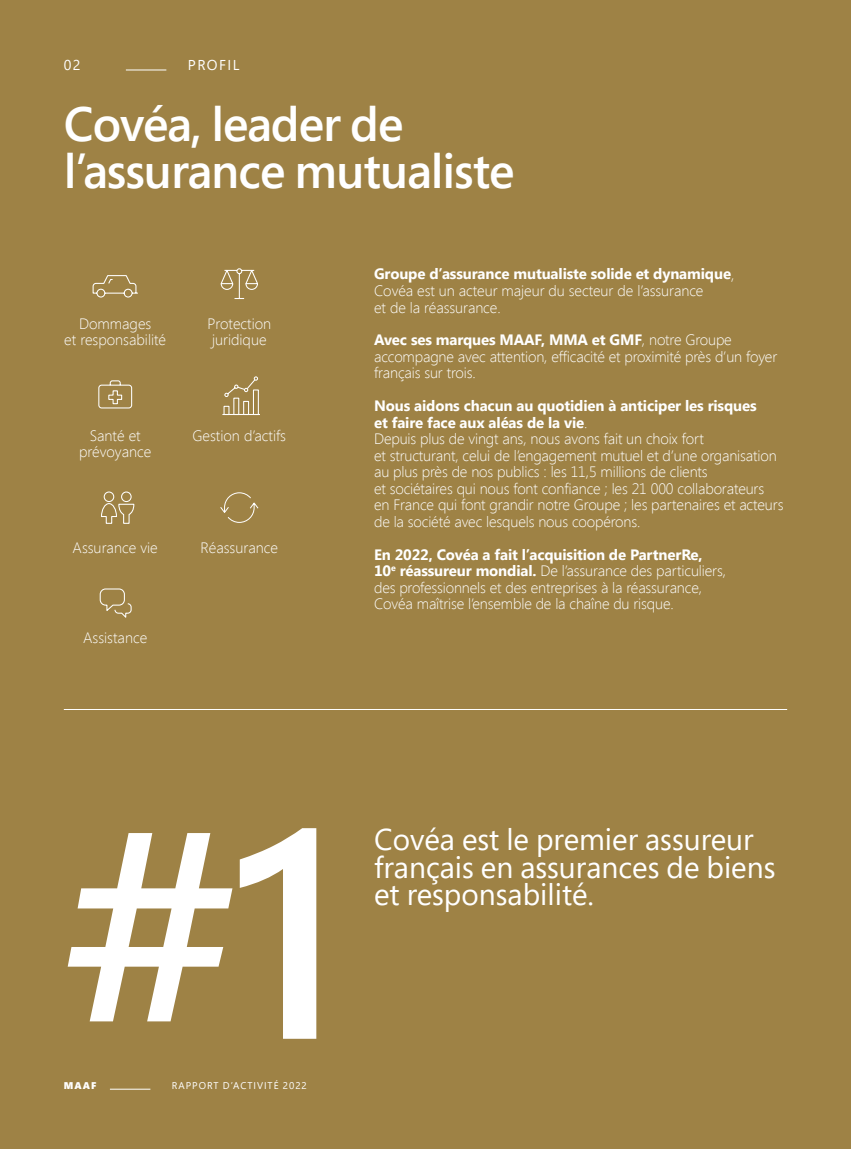
<style>
.page{position:relative;width:851px;height:1149px;background:#fff}
.page>*{position:absolute;margin:0;border:0;box-sizing:border-box;transform-origin:0 0}
.t1{font:600 294px "Segoe Pro";color:#fff}
.t2{font:600 48px/46.5px "Segoe Pro";letter-spacing:-.02em;color:#fff}
.t3{font:30px/27px "Segoe Pro";color:#fff}
.t4{font:300 15px/16.5px "Segoe UI";letter-spacing:-.01em;color:#fff}
.t5{font:700 15px/16.5px "Segoe UI";letter-spacing:-.01em;color:#fff}
.t6{font:14.25px "Segoe Pro";letter-spacing:.1em;color:#fff}
.t7{font:9.75px "Segoe Pro";letter-spacing:.1em;color:#fff}
.t8{font:900 9.75px "Segoe Pro";color:#fff}
.s1{font-weight:300}
.s2{font-weight:700}
</style>
<div class="page">
<div style="left:0;top:0;width:850px;height:1148px;background:#9e8245"></div>
<hr style="left:110px;top:1088px;width:40px;height:1px;background:#fff">
<hr style="left:126px;top:70px;width:40px;height:1px;background:#fff">
<hr style="left:64px;top:709px;width:723px;height:1px;background:#fff">
<svg style="left:220px;top:268px;width:38px;height:31px"></svg>
<svg style="left:92px;top:275px;width:46px;height:23px"></svg>
<svg style="left:98px;top:380px;width:35px;height:29px"></svg>
<svg style="left:220px;top:492px;width:39px;height:31px"></svg>
<svg style="left:101px;top:491px;width:34px;height:33px"></svg>
<svg style="left:99px;top:588px;width:33px;height:30px"></svg>
<svg style="left:222px;top:376px;width:38px;height:39px"></svg>
<p class="t6" style="left:64px;top:55px;width:18px">02</p>
<h2 class="t6" style="left:188px;top:55px;width:53px">PROFIL</h2>
<h3 class="t2" style="left:64px;top:100px;width:452px">Covéa, leader de l’assurance mutualiste</h3>
<p class="t4" style="left:64px;top:314px;width:103px;text-align:center">Dommages<br>et responsabilité</p>
<p class="t4" style="left:207px;top:314px;width:65px;text-align:center">Protection juridique</p>
<p class="t4" style="left:79px;top:426px;width:74px;text-align:center">Santé et prévoyance</p>
<p class="t4" style="left:192px;top:426px;width:95px">Gestion d’actifs</p>
<p class="t4" style="left:73px;top:538px;width:87px">Assurance vie</p>
<p class="t4" style="left:200px;top:538px;width:79px">Réassurance</p>
<p class="t4" style="left:83px;top:628px;width:66px">Assistance</p>
<p class="t5" style="left:374px;top:265px;width:362px">Groupe d’assurance mutualiste solide et dynamique<span class="s1">,</span></p>
<p class="t4" style="left:374px;top:282px;width:331px">Covéa est un acteur majeur du secteur de l’assurance et de la réassurance.</p>
<p class="t4" style="left:374px;top:331px;width:405px"><span class="s2">Avec ses marques MAAF, MMA et GMF</span>, notre Groupe accompagne avec attention, efficacité et proximité près d’un foyer français sur trois.</p>
<p class="t5" style="left:374px;top:397px;width:384px">Nous aidons chacun au quotidien à anticiper les risques et faire face aux aléas de la vie<span class="s1">.</span></p>
<p class="t4" style="left:374px;top:430px;width:411px">Depuis plus de vingt ans, nous avons fait un choix fort<br>et structurant, celui de l’engagement mutuel et d’une organisation au plus près de nos publics : les 11,5 millions de clients<br>et sociétaires qui nous font confiance ; les 21 000 collaborateurs en France qui font grandir notre Groupe ; les partenaires et acteurs de la société avec lesquels nous coopérons.</p>
<p class="t4" style="left:374px;top:545px;width:353px"><span class="s2">En 2022, Covéa a fait l’acquisition de PartnerRe, 10</span><sup>e</sup> <span class="s2">réassureur mondial.</span> De l’assurance des particuliers, des professionnels et des entreprises à la réassurance, Covéa maîtrise l’ensemble de la chaîne du risque.</p>
<p class="t1" style="left:64px;top:733px;width:284px">#1</p>
<p class="t8" style="left:64px;top:1078px;width:34px">MAAF</p>
<p class="t7" style="left:172px;top:1078px;width:136px">RAPPORT D’ACTIVITÉ 2022</p>
<p class="t3" style="left:374px;top:825px;width:403px">Covéa est le premier assureur français en assurances de biens et responsabilité.</p>
</div>
